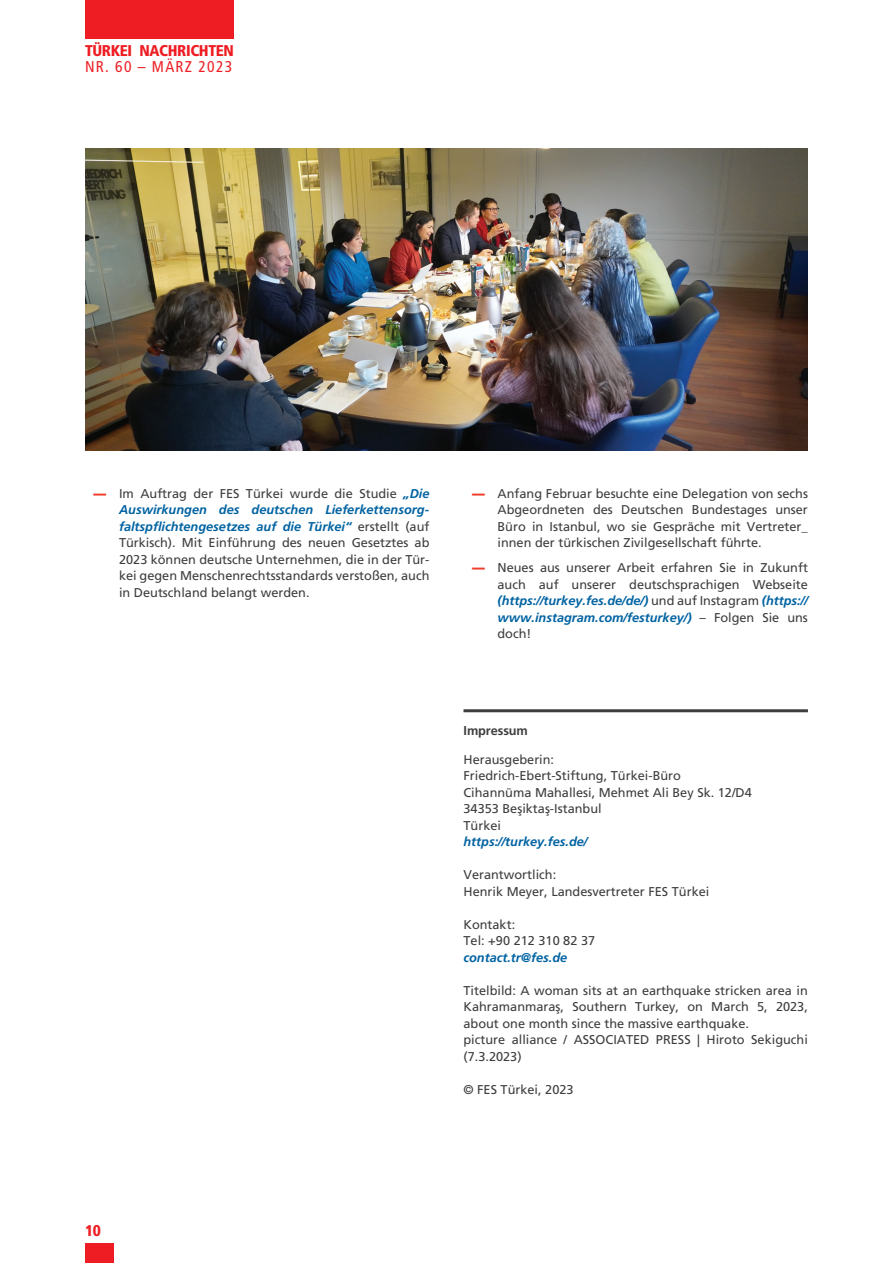
<style>
.page{position:relative;width:893px;height:1263px;background:#fff}
.page>*{position:absolute;margin:0;border:0;box-sizing:border-box;transform-origin:0 0}
.t1{font:900 condensed 15.6px "Frutiger LT Std";letter-spacing:-.025em;color:#ee1d23}
.t2{font:condensed 15.6px "Frutiger LT Std";letter-spacing:.08em;color:#ee1d23}
.t3{font:12.75px/16.5px "Frutiger LT Std";color:#3e3e3f}
.t4{font:italic 700 12.75px "Frutiger LT Std";color:#0163a2}
.t5{font:700 12.75px "Frutiger LT Std";letter-spacing:-.01em;color:#3e3e3f}
.s1{font-weight:900;color:#ef3e2e}
.s2{font-weight:700;font-style:italic;color:#0163a2}
</style>
<div class="page">
<div style="left:85px;top:0;width:149px;height:38px;background:#ee1d23"></div>
<div style="left:85px;top:1244px;width:29px;height:19px;background:#ee1d23"></div>
<hr style="left:463px;top:709px;width:345px;height:3px;background:#3e3e3f">
<img style="left:85px;top:149px;width:723px;height:301px">
<p class="t1" style="left:85px;top:42px;width:150px">TÜRKEI NACHRICHTEN</p>
<p class="t2" style="left:85px;top:58px;width:149px">NR. 60 – MÄRZ 2023</p>
<p class="t3" style="left:119px;top:485px;width:312px;text-align:justify;text-indent:-26px"><span class="s1">—</span> Im Auftrag der FES Türkei wurde die Studie <span class="s2">„Die Auswirkungen des deutschen Lieferkettensorg&shy;faltspflichtengesetzes auf die Türkei“</span> erstellt (auf Türkisch). Mit Einführung des neuen Gesetztes ab 2023 können deutsche Unternehmen, die in der Tür&shy;kei gegen Menschenrechtsstandards verstoßen, auch in Deutschland belangt werden.</p>
<p class="t3" style="left:497px;top:485px;width:312px;text-align:justify;text-indent:-26px"><span class="s1">—</span> Anfang Februar besuchte eine Delegation von sechs Abgeordneten des Deutschen Bundestages unser Büro in Istanbul, wo sie Gespräche mit Vertreter_ innen der türkischen Zivilgesellschaft führte.</p>
<p class="t3" style="left:497px;top:560px;width:312px;text-align:justify;text-indent:-26px"><span class="s1">—</span> Neues aus unserer Arbeit erfahren Sie in Zukunft auch auf unserer deutschsprachigen Webseite <span class="s2">(https://turkey.fes.de/de/)</span> und auf Instagram <span class="s2">(https:// www.instagram.com/festurkey/)</span> – Folgen Sie uns doch!</p>
<p class="t1" style="left:85px;top:1221px;width:17px">10</p>
<p class="t5" style="left:463px;top:723px;width:66px">Impressum</p>
<p class="t3" style="left:463px;top:751px;width:290px">Herausgeberin:<br>Friedrich-Ebert-Stiftung, Türkei-Büro<br>Cihannüma Mahallesi, Mehmet Ali Bey Sk. 12/D4<br>34353 Beşiktaş-Istanbul<br>Türkei</p>
<p class="t4" style="left:463px;top:834px;width:125px">https://turkey.fes.de/</p>
<p class="t3" style="left:463px;top:867px;width:247px">Verantwortlich:<br>Henrik Meyer, Landesvertreter FES Türkei</p>
<p class="t3" style="left:463px;top:916px;width:133px">Kontakt:<br>Tel: +90 212 310 82 37</p>
<p class="t4" style="left:463px;top:950px;width:105px">contact.tr@fes.de</p>
<p class="t3" style="left:463px;top:982px;width:346px">Titelbild: A woman sits at an earthquake stricken area in Kahramanmaraş, Southern Turkey, on March 5, 2023, about one month since the massive earthquake.<br>picture alliance / ASSOCIATED PRESS | Hiroto Sekiguchi (7.3.2023)</p>
<p class="t3" style="left:463px;top:1081px;width:112px">© FES Türkei, 2023</p>
</div>
